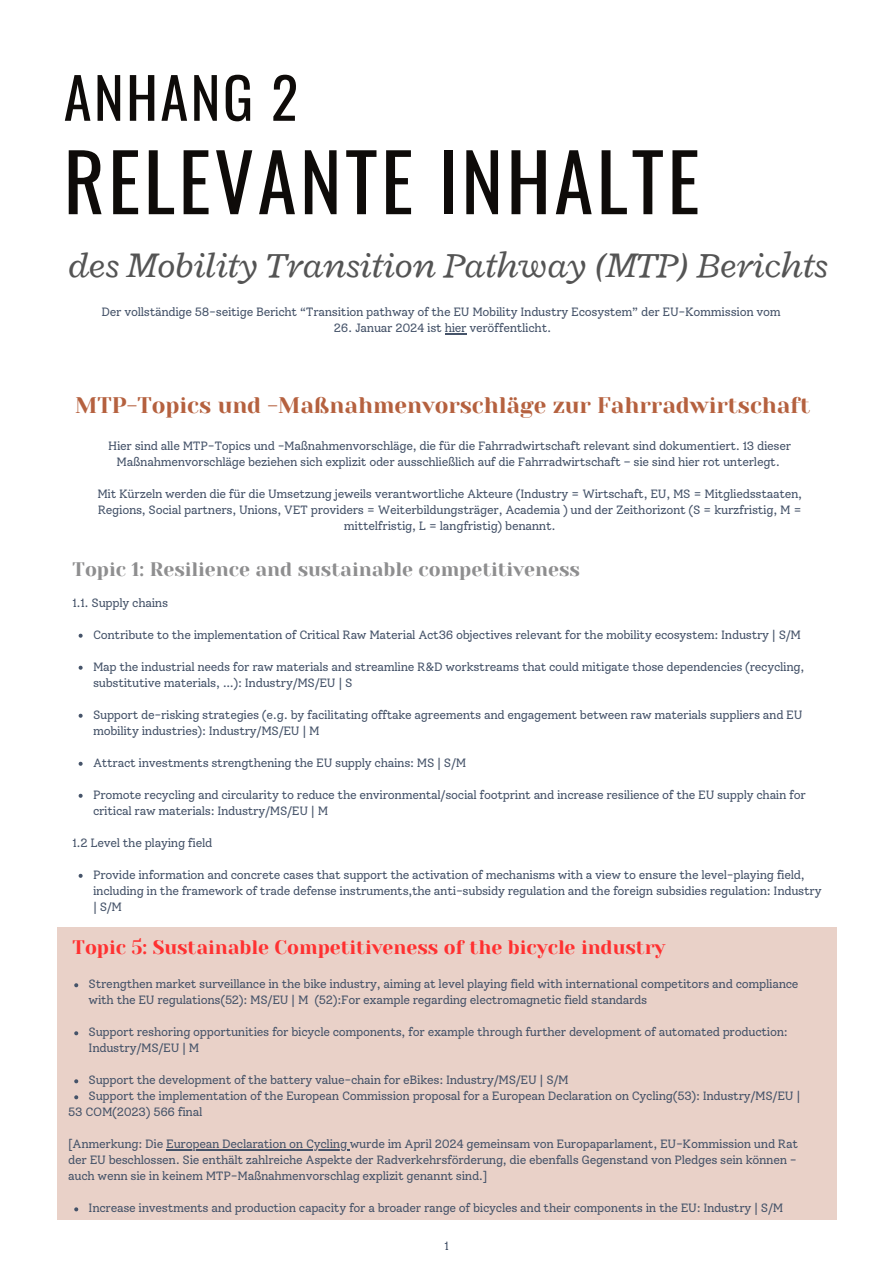
<style>
.page{position:relative;width:894px;height:1264px;background:#fff}
.page>*{position:absolute;margin:0;border:0;box-sizing:border-box;transform-origin:0 0}
.t1{font:78.9px "Oswald";letter-spacing:.045em;color:#0e0b09}
.t2{font:56.4px "Oswald";letter-spacing:.045em;color:#0e0b09}
.t3{font:italic 37.5px "Radley";color:#545454}
.t4{font:22.5px "Yeseva One";color:#b5613f}
.t5{font:19.5px "Yeseva One";color:#ff3131}
.t6{font:19.5px "Yeseva One";color:#8e8e8f}
.t7{font:12px/16px "Solway";letter-spacing:-.025em;color:#455369}
</style>
<div class="page">
<svg style="left:79px;top:633px;width:4px;height:4px"></svg>
<svg style="left:79px;top:665px;width:4px;height:4px"></svg>
<svg style="left:79px;top:713px;width:4px;height:4px"></svg>
<svg style="left:79px;top:761px;width:4px;height:4px"></svg>
<svg style="left:79px;top:793px;width:4px;height:4px"></svg>
<svg style="left:79px;top:873px;width:4px;height:4px"></svg>
<div style="left:57px;top:927px;width:779px;height:292px;background:#e9d1c8"></div>
<svg style="left:445px;top:333px;width:21px;height:1px"></svg>
<svg style="left:74px;top:983px;width:4px;height:4px"></svg>
<svg style="left:74px;top:1031px;width:4px;height:4px"></svg>
<svg style="left:74px;top:1079px;width:4px;height:4px"></svg>
<svg style="left:74px;top:1095px;width:4px;height:4px"></svg>
<hr style="left:166px;top:1149px;width:184px;height:1px;background:#455369">
<svg style="left:74px;top:1207px;width:4px;height:4px"></svg>
<p class="t2" style="left:64px;top:53px;width:236px">ANHANG 2</p>
<p class="t1" style="left:64px;top:120px;width:637px">RELEVANTE INHALTE</p>
<p class="t3" style="left:68px;top:240px;width:761px">des Mobility Transition Pathway (MTP) Berichts</p>
<p class="t7" style="left:101px;top:304px;width:680px">Der vollständige 58-seitige Bericht “Transition pathway of the EU Mobility Industry Ecosystem” der EU-Kommission vom</p>
<p class="t7" style="left:334px;top:320px;width:219px">26. Januar 2024 ist hier veröffentlicht.</p>
<p class="t4" style="left:75px;top:393px;width:736px">MTP-Topics und -Maßnahmenvorschläge zur Fahrradwirtschaft</p>
<p class="t7" style="left:108px;top:437px;width:684px;text-align:center">Hier sind alle MTP-Topics und -Maßnahmenvorschläge, die für die Fahrradwirtschaft relevant sind dokumentiert. 13 dieser<br>Maßnahmenvorschläge beziehen sich explizit oder ausschließlich auf die Fahrradwirtschaft – sie sind hier rot unterlegt.</p>
<p class="t7" style="left:97px;top:485px;width:706px;text-align:center">Mit Kürzeln werden die für die Umsetzung jeweils verantwortliche Akteure (Industry = Wirtschaft, EU, MS = Mitgliedsstaaten,<br>Regions, Social partners, Unions, VET providers = Weiterbildungsträger, Academia ) und der Zeithorizont (S = kurzfristig, M = mittelfristig, L = langfristig) benannt.</p>
<p class="t6" style="left:73px;top:558px;width:509px">Topic 1: Resilience and sustainable competitiveness</p>
<h1 class="t7" style="left:73px;top:594px;width:97px">1.1. Supply chains</h1>
<h2 class="t7" style="left:93px;top:626px;width:709px">Contribute to the implementation of Critical Raw Material Act36 objectives relevant for the mobility ecosystem: Industry | S/M</h2>
<p class="t7" style="left:93px;top:658px;width:712px">Map the industrial needs for raw materials and streamline R&amp;D workstreams that could mitigate those dependencies (recycling, substitutive materials, …): Industry/MS/EU | S</p>
<p class="t7" style="left:93px;top:706px;width:710px">Support de-risking strategies (e.g. by facilitating offtake agreements and engagement between raw materials suppliers and EU mobility industries): Industry/MS/EU | M</p>
<h3 class="t7" style="left:93px;top:754px;width:375px">Attract investments strengthening the EU supply chains: MS | S/M</h3>
<p class="t7" style="left:93px;top:786px;width:714px">Promote recycling and circularity to reduce the environmental/social footprint and increase resilience of the EU supply chain for critical raw materials: Industry/MS/EU | M</p>
<p class="t7" style="left:73px;top:834px;width:141px">1.2 Level the playing field</p>
<h4 class="t7" style="left:93px;top:866px;width:730px">Provide information and concrete cases that support the activation of mechanisms with a view to ensure the level-playing field, including in the framework of trade defense instruments,the anti-subsidy regulation and the foreign subsidies regulation: Industry | S/M</h4>
<h4 class="t5" style="left:73px;top:936px;width:594px">Topic 5: Sustainable Competitiveness of the bicycle industry</h4>
<p class="t7" style="left:89px;top:976px;width:711px">Strengthen market surveillance in the bike industry, aiming at level playing field with international competitors and compliance with the EU regulations(52): MS/EU | M (52):For example regarding electromagnetic field standards</p>
<p class="t7" style="left:89px;top:1024px;width:700px">Support reshoring opportunities for bicycle components, for example through further development of automated production:<br>Industry/MS/EU | M</p>
<p class="t7" style="left:89px;top:1072px;width:481px">Support the development of the battery value-chain for eBikes: Industry/MS/EU | S/M</p>
<p class="t7" style="left:89px;top:1088px;width:713px">Support the implementation of the European Commission proposal for a European Declaration on Cycling(53): Industry/MS/EU |</p>
<p class="t7" style="left:68px;top:1104px;width:136px">53 COM(2023) 566 final</p>
<p class="t7" style="left:68px;top:1136px;width:731px">[Anmerkung: Die European Declaration on Cycling wurde im April 2024 gemeinsam von Europaparlament, EU-Kommission und Rat</p>
<p class="t7" style="left:68px;top:1152px;width:729px">der EU beschlossen. Sie enthält zahlreiche Aspekte der Radverkehrsförderung, die ebenfalls Gegenstand von Pledges sein können - auch wenn sie in keinem MTP-Maßnahmenvorschlag explizit genannt sind.]</p>
<p class="t7" style="left:89px;top:1200px;width:696px">Increase investments and production capacity for a broader range of bicycles and their components in the EU: Industry | S/M</p>
<p class="t7" style="left:444px;top:1237px;width:6px">1</p>
</div>
